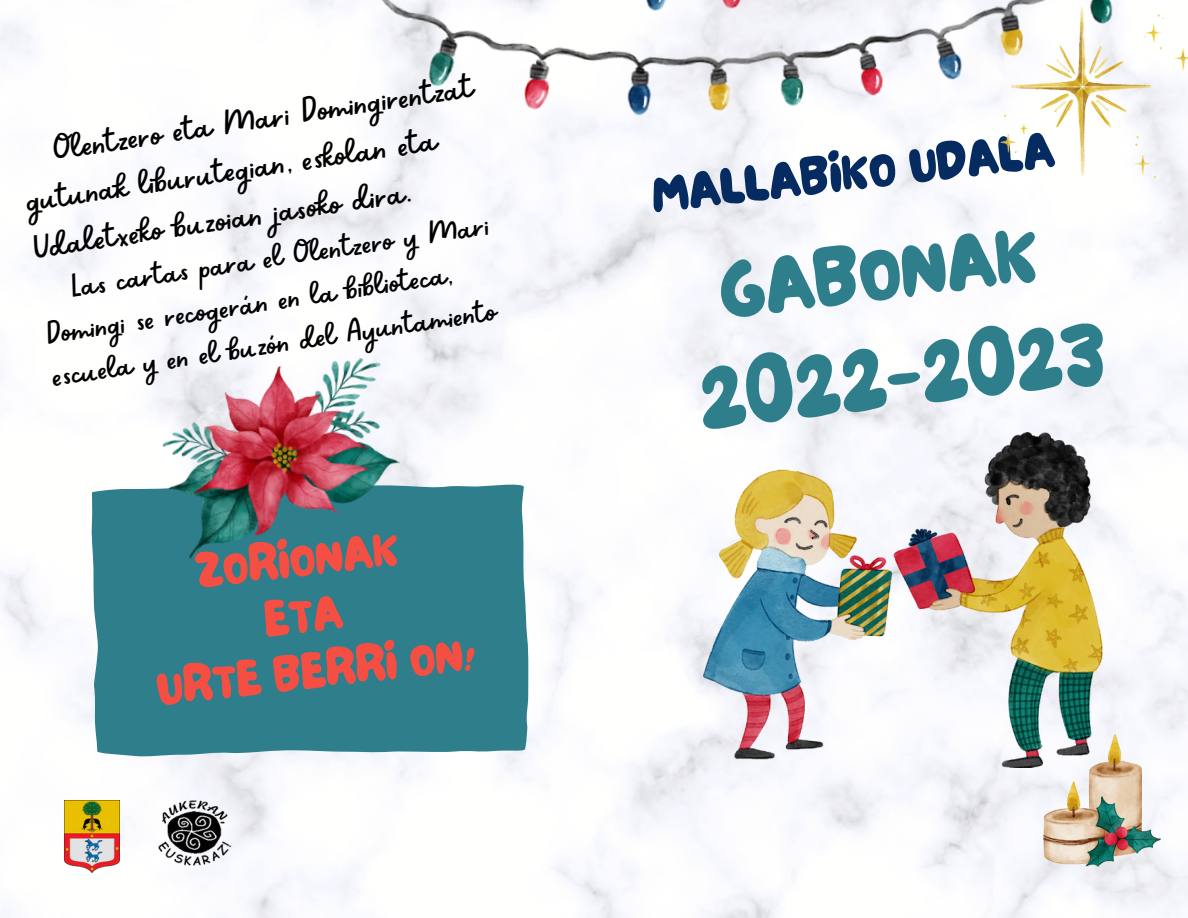
<style>
.page{position:relative;width:1188px;height:918px;background:#fff}
.page>*{position:absolute;margin:0;border:0;box-sizing:border-box;transform-origin:0 0}
.t1{font:96px "NF Lepetitcochon Regular";color:#2e7e8b}
.t2{font:84px "NF Lepetitcochon Regular";color:#2e7e8b}
.t3{font:54px "NF Lepetitcochon Regular";color:#062b60}
.t4{font:51px/56.2px "NF Lepetitcochon Regular";color:#f54f43;text-align:center}
.t5{font:38.1px/47px "Sweet Apricot";color:#000}
.t6{font:35.1px/42.8px "Sweet Apricot";color:#000}
</style>
<div class="page">
<img style="left:0;top:0;width:1188px;height:918px">
<img style="left:1000px;top:6px;width:188px;height:171px">
<img style="left:704px;top:432px;width:398px;height:335px">
<div style="left:91px;top:482px;width:438px;height:275px;background:#2e7e8b"></div>
<img style="left:149px;top:336px;width:263px;height:246px">
<img style="left:64px;top:800px;width:55px;height:72px">
<img style="left:158px;top:799px;width:74px;height:67px">
<img style="left:352px;top:0;width:803px;height:162px">
<img style="left:1044px;top:735px;width:117px;height:132px">
<p class="t5" style="left:15px;top:131px;width:461px;text-indent:35px;rotate:-9deg">Olentzero eta Mari Domingirentzat gutunak liburutegian, eskolan eta<br>Udaletxeko buzoian jasoko dira.</p>
<p class="t6" style="left:36px;top:270px;width:457px;text-indent:32px;rotate:-9deg">Las cartas para el Olentzero y Mari<br>Domingi se recogerán en la biblioteca, escuela y en el buzón del Ayuntamiento</p>
<h3 class="t4" style="left:142px;top:551px;width:322px;rotate:-6deg">ZORIONAK<br>ETA<br>URTE BERRI ON!</h3>
<h3 class="t3" style="left:648px;top:156px;width:407px;rotate:-6deg">MALLABIKO UDALA</h3>
<h2 class="t2" style="left:712px;top:234px;width:322px;rotate:-7deg">GABONAK</h2>
<h1 class="t1" style="left:691px;top:333px;width:411px;rotate:-7deg">2022-2023</h1>
</div>
